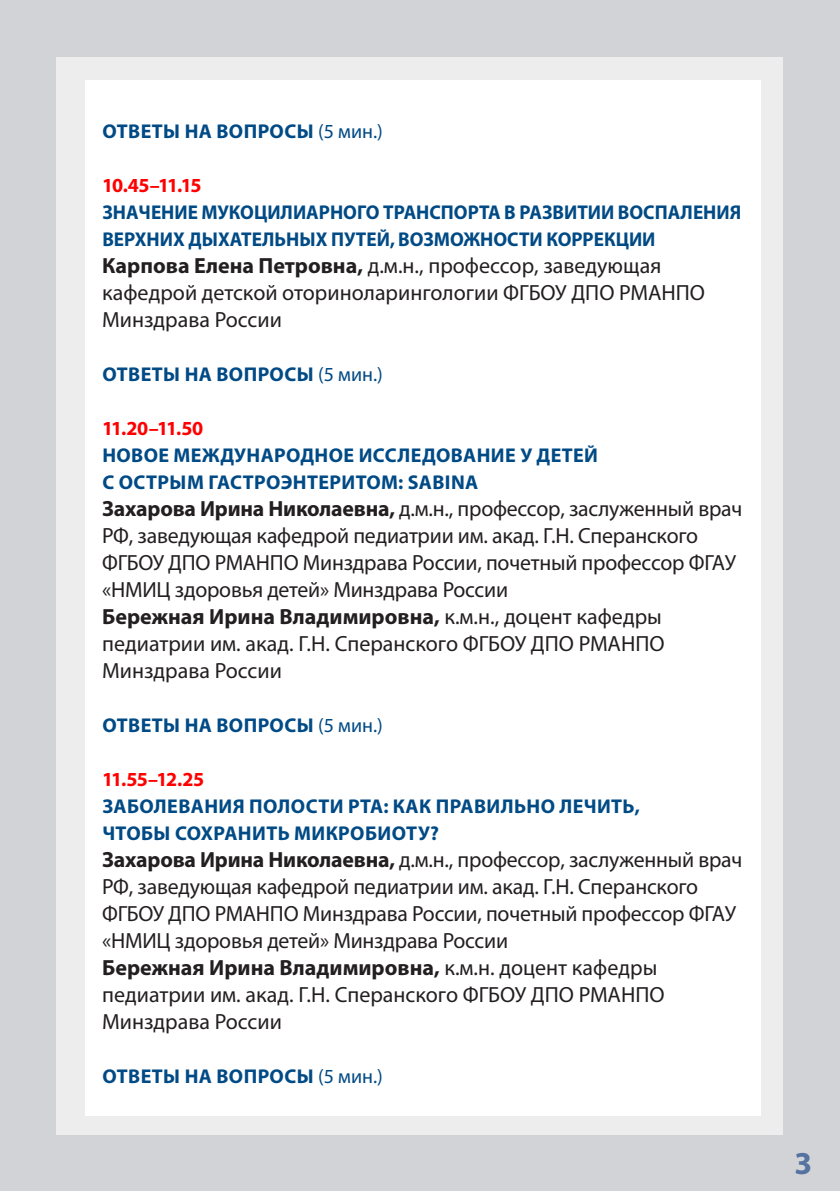
<style>
.page{position:relative;width:840px;height:1191px;background:#fff}
.page>*{position:absolute;margin:0;border:0;box-sizing:border-box;transform-origin:0 0}
.t1{font:700 32px "Myriad Pro";color:#5572a0}
.t2{font:22px/27px "Myriad Pro";letter-spacing:-.01em;color:#231f20}
.t3{font:700 20px/27px "Myriad Pro";letter-spacing:.02em;color:#004a85}
.t4{font:700 20px/27px "Myriad Pro";color:#004a85;scale:.96 1}
.t5{font:700 20px "Myriad Pro";letter-spacing:-.065em;color:#f00}
.s1{font-weight:400}
.s2{font-weight:700}
</style>
<div class="page">
<div style="left:0;top:0;width:839px;height:1191px;background:#d2d3d6"></div>
<div style="left:57px;top:57px;width:725px;height:1077px;background:#ededee"></div>
<div style="left:85px;top:81px;width:675px;height:1035px;background:#fff"></div>
<p class="t3" style="left:102px;top:117px;width:282px">Ответы на вопросы <span class="s1">(5 мин.)</span></p>
<p class="t5" style="left:102px;top:172px;width:101px">10.45–11.15</p>
<p class="t4" style="left:102px;top:198px;width:264px">Значение мукоцилиарного</p>
<p class="t4" style="left:102px;top:198px;width:666px;text-indent:280px">транспорта в развитии воспаления верхних дыхательных путей, возможности коррекции</p>
<p class="t2" style="left:102px;top:251px;width:604px"><span class="s2">Карпова Елена Петровна,</span> д.м.н., профессор, заведующая кафедрой детской оториноларингологии ФГБОУ ДПО РМАНПО<br>Минздрава России</p>
<p class="t3" style="left:102px;top:360px;width:282px">Ответы на вопросы <span class="s1">(5 мин.)</span></p>
<p class="t5" style="left:102px;top:415px;width:102px">11.20–11.50</p>
<p class="t3" style="left:102px;top:441px;width:497px">Новое международное исследование у детей с острым гастроэнтеритом: SABINA</p>
<p class="t2" style="left:102px;top:494px;width:641px"><span class="s2">Захарова Ирина Николаевна,</span> д.м.н., профессор, заслуженный врач РФ, заведующая кафедрой педиатрии им. акад. Г.Н. Сперанского ФГБОУ ДПО РМАНПО Минздрава России, почетный профессор ФГАУ «НМИЦ здоровья детей» Минздрава России<br><span class="s2">Бережная Ирина Владимировна,</span> к.м.н., доцент кафедры педиатрии им. акад. Г.Н. Сперанского ФГБОУ ДПО РМАНПО Минздрава России</p>
<p class="t3" style="left:102px;top:711px;width:282px">Ответы на вопросы <span class="s1">(5 мин.)</span></p>
<p class="t5" style="left:102px;top:766px;width:104px">11.55–12.25</p>
<p class="t3" style="left:102px;top:792px;width:539px">Заболевания полости рта: как правильно лечить, чтобы сохранить микробиоту?</p>
<p class="t2" style="left:102px;top:845px;width:641px"><span class="s2">Захарова Ирина Николаевна,</span> д.м.н., профессор, заслуженный врач РФ, заведующая кафедрой педиатрии им. акад. Г.Н. Сперанского ФГБОУ ДПО РМАНПО Минздрава России, почетный профессор ФГАУ «НМИЦ здоровья детей» Минздрава России<br><span class="s2">Бережная Ирина Владимировна,</span> к.м.н. доцент кафедры педиатрии им. акад. Г.Н. Сперанского ФГБОУ ДПО РМАНПО Минздрава России</p>
<p class="t3" style="left:102px;top:1062px;width:282px">Ответы на вопросы <span class="s1">(5 мин.)</span></p>
<h1 class="t1" style="left:794px;top:1142px;width:19px">3</h1>
</div>
